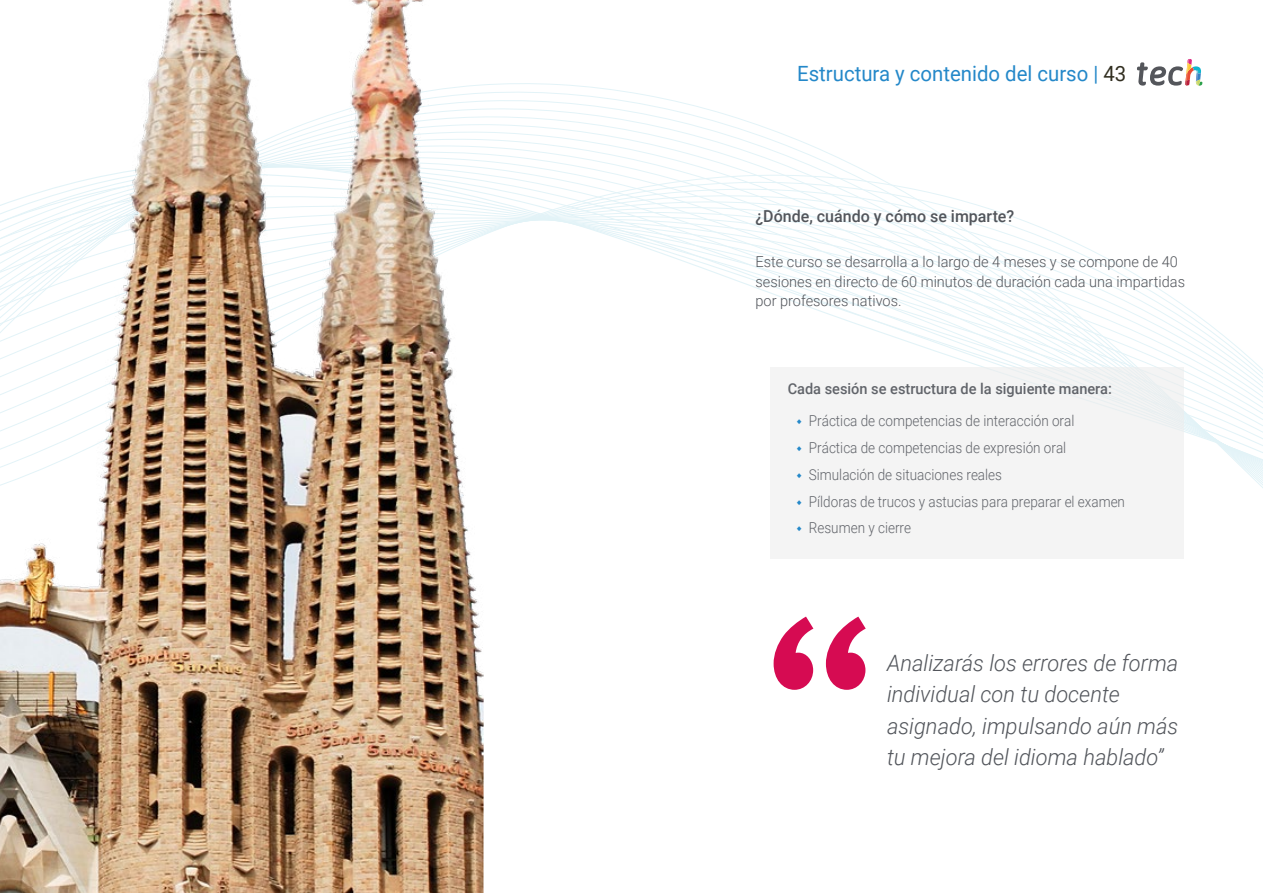
<style>
.page{position:relative;width:1263px;height:893px;background:#fff}
.page>*{position:absolute;margin:0;border:0;box-sizing:border-box;transform-origin:0 0}
.t1{font:italic 300 22.5px/31.5px "Roboto";color:#52555b}
.t2{font:21px "Roboto";color:#2488c9}
.t3{font:500 16.5px "Roboto";color:#52555b}
.t4{font:300 15px/26.7px "Roboto";color:#61646a;scale:.9 1}
.t5{font:300 15px/19.5px "Roboto";color:#52555b}
.t6{font:500 15px "Roboto";color:#61646a}
.s1{color:#312e20}
</style>
<div class="page">
<svg style="left:1137px;top:59px;width:65px;height:24px"></svg>
<svg style="left:484px;top:83px;width:779px;height:585px"></svg>
<img style="left:0;top:0;width:484px;height:893px">
<svg style="left:774px;top:617px;width:92px;height:73px"></svg>
<div style="left:770px;top:368px;width:414px;height:191px;background:#f4f4f4"></div>
<h2 class="t2" style="left:797px;top:59px;width:331px">Estructura y contenido del curso | <span class="s1">43</span></h2>
<p class="t3" style="left:755px;top:205px;width:260px">¿Dónde, cuándo y cómo se imparte?</p>
<p class="t5" style="left:755px;top:252px;width:431px">Este curso se desarrolla a lo largo de 4 meses y se compone de 40 sesiones en directo de 60 minutos de duración cada una impartidas por profesores nativos.</p>
<p class="t6" style="left:788px;top:378px;width:326px">Cada sesión se estructura de la siguiente manera:</p>
<p class="t4" style="left:809px;top:407px;width:353px">Práctica de competencias de interacción oral Práctica de competencias de expresión oral Simulación de situaciones reales<br>Píldoras de trucos y astucias para preparar el examen Resumen y cierre</p>
<h1 class="t1" style="left:887px;top:646px;width:293px">Analizarás los errores de forma individual con tu docente asignado, impulsando aún más tu mejora del idioma hablado”</h1>
</div>
